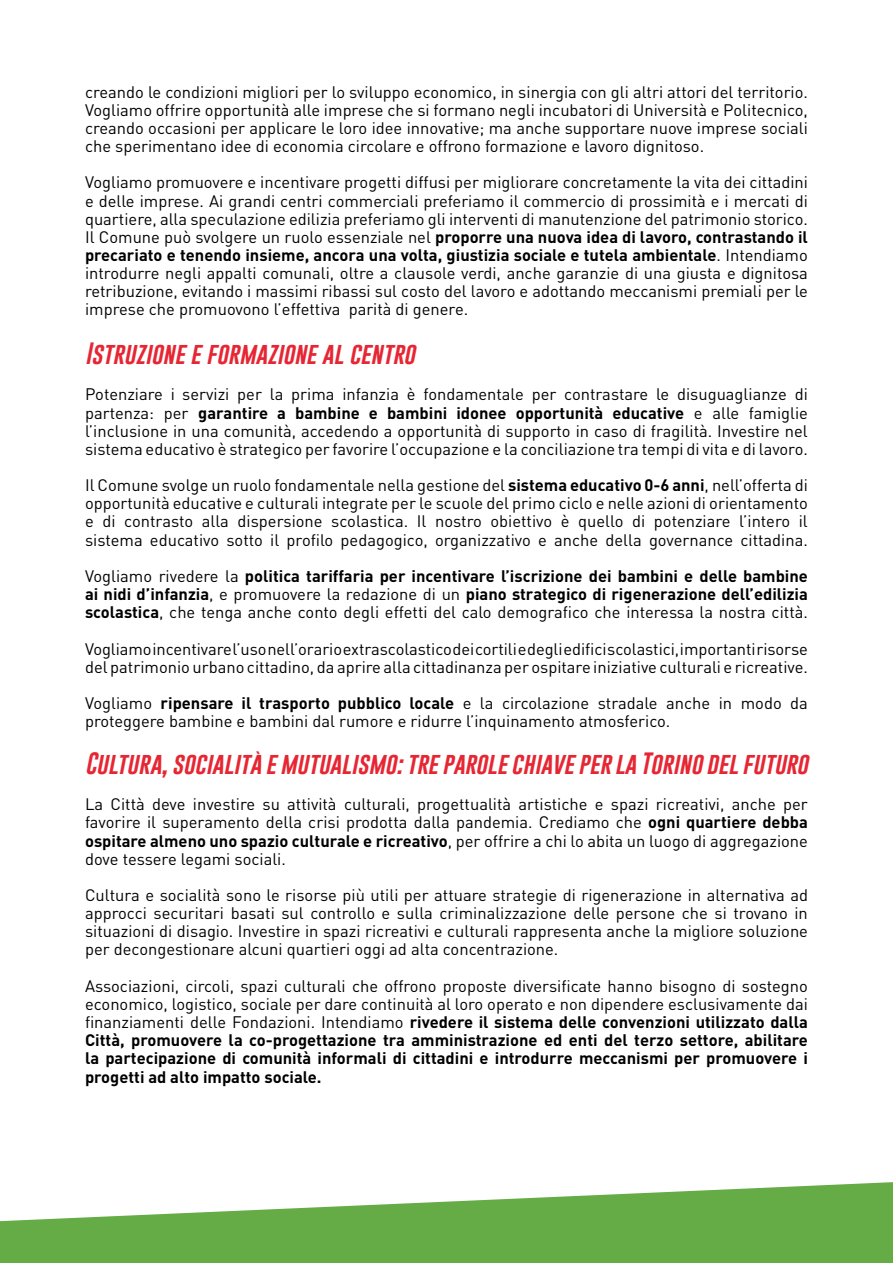
<style>
.page{position:relative;width:893px;height:1263px;background:#fff}
.page>*{position:absolute;margin:0;border:0;box-sizing:border-box;transform-origin:0 0}
.t1{font:italic 22.5px "Gobold";color:#e62633}
.t2{font:16.5px/18.1px "DIN Pro";color:#000;text-align:justify}
.t3{font:700 16.5px/18.1px "DIN Pro";color:#000;text-align:justify}
.s1{font-weight:700}
.s2{font-weight:400}
</style>
<div class="page">
<svg style="left:0;top:1182px;width:893px;height:81px;fill:#65ac46"></svg>
<p class="t2" style="left:85px;top:82px;width:724px">creando le condizioni migliori per lo sviluppo economico, in sinergia con gli altri attori del territorio.<br>Vogliamo offrire opportunità alle imprese che si formano negli incubatori di Università e Politecnico, creando occasioni per applicare le loro idee innovative; ma anche supportare nuove imprese sociali che sperimentano idee di economia circolare e offrono formazione e lavoro dignitoso.</p>
<p class="t2" style="left:85px;top:173px;width:724px">Vogliamo promuovere e incentivare progetti diffusi per migliorare concretamente la vita dei cittadini e delle imprese. Ai grandi centri commerciali preferiamo il commercio di prossimità e i mercati di quartiere, alla speculazione edilizia preferiamo gli interventi di manutenzione del patrimonio storico.<br>Il Comune può svolgere un ruolo essenziale nel <span class="s1">proporre una nuova idea di lavoro, contrastando il precariato e tenendo insieme, ancora una volta, giustizia sociale e tutela ambientale</span>. Intendiamo introdurre negli appalti comunali, oltre a clausole verdi, anche garanzie di una giusta e dignitosa retribuzione, evitando i massimi ribassi sul costo del lavoro e adottando meccanismi premiali per le imprese che promuovono l’effettiva parità di genere.</p>
<h1 class="t1" style="left:85px;top:339px;width:331px">Istruzione e formazione al centro</h1>
<p class="t2" style="left:85px;top:385px;width:724px">Potenziare i servizi per la prima infanzia è fondamentale per contrastare le disuguaglianze di partenza: per <span class="s1">garantire a bambine e bambini idonee opportunità educative</span> e alle famiglie l’inclusione in una comunità, accedendo a opportunità di supporto in caso di fragilità. Investire nel sistema educativo è strategico per favorire l’occupazione e la conciliazione tra tempi di vita e di lavoro.</p>
<p class="t2" style="left:85px;top:475px;width:724px">Il Comune svolge un ruolo fondamentale nella gestione del <span class="s1">sistema educativo 0-6 anni</span>, nell’offerta di opportunità educative e culturali integrate per le scuole del primo ciclo e nelle azioni di orientamento e di contrasto alla dispersione scolastica. Il nostro obiettivo è quello di potenziare l’intero il sistema educativo sotto il profilo pedagogico, organizzativo e anche della governance cittadina.</p>
<p class="t3" style="left:85px;top:566px;width:724px"><span class="s2">Vogliamo rivedere la</span> politica tariffaria per incentivare l’iscrizione dei bambini e delle bambine ai nidi d’infanzia<span class="s2">, e promuovere la redazione di un</span> piano strategico di rigenerazione dell’edilizia scolastica<span class="s2">, che tenga anche conto degli effetti del calo demografico che interessa la nostra città.</span></p>
<p class="t2" style="left:85px;top:639px;width:724px">Vogliamo incentivare l’uso nell’orario extrascolastico dei cortili e degli edifici scolastici, importanti risorse del patrimonio urbano cittadino, da aprire alla cittadinanza per ospitare iniziative culturali e ricreative.</p>
<p class="t2" style="left:85px;top:693px;width:724px">Vogliamo <span class="s1">ripensare il trasporto pubblico locale</span> e la circolazione stradale anche in modo da proteggere bambine e bambini dal rumore e ridurre l’inquinamento atmosferico.</p>
<h1 class="t1" style="left:85px;top:749px;width:724px">Cultura, socialità e mutualismo: tre parole chiave per la Torino del futuro</h1>
<p class="t2" style="left:85px;top:794px;width:724px">La Città deve investire su attività culturali, progettualità artistiche e spazi ricreativi, anche per favorire il superamento della crisi prodotta dalla pandemia. Crediamo che <span class="s1">ogni quartiere debba ospitare almeno uno spazio culturale e ricreativo</span>, per offrire a chi lo abita un luogo di aggregazione dove tessere legami sociali.</p>
<p class="t2" style="left:85px;top:885px;width:724px">Cultura e socialità sono le risorse più utili per attuare strategie di rigenerazione in alternativa ad approcci securitari basati sul controllo e sulla criminalizzazione delle persone che si trovano in situazioni di disagio. Investire in spazi ricreativi e culturali rappresenta anche la migliore soluzione per decongestionare alcuni quartieri oggi ad alta concentrazione.</p>
<p class="t3" style="left:85px;top:976px;width:724px"><span class="s2">Associazioni, circoli, spazi culturali che offrono proposte diversificate hanno bisogno di sostegno economico, logistico, sociale per dare continuità al loro operato e non dipendere esclusivamente dai finanziamenti delle Fondazioni. Intendiamo</span> rivedere il sistema delle convenzioni utilizzato dalla Città, promuovere la co-progettazione tra amministrazione ed enti del terzo settore, abilitare la partecipazione di comunità informali di cittadini e introdurre meccanismi per promuovere i progetti ad alto impatto sociale.</p>
</div>
